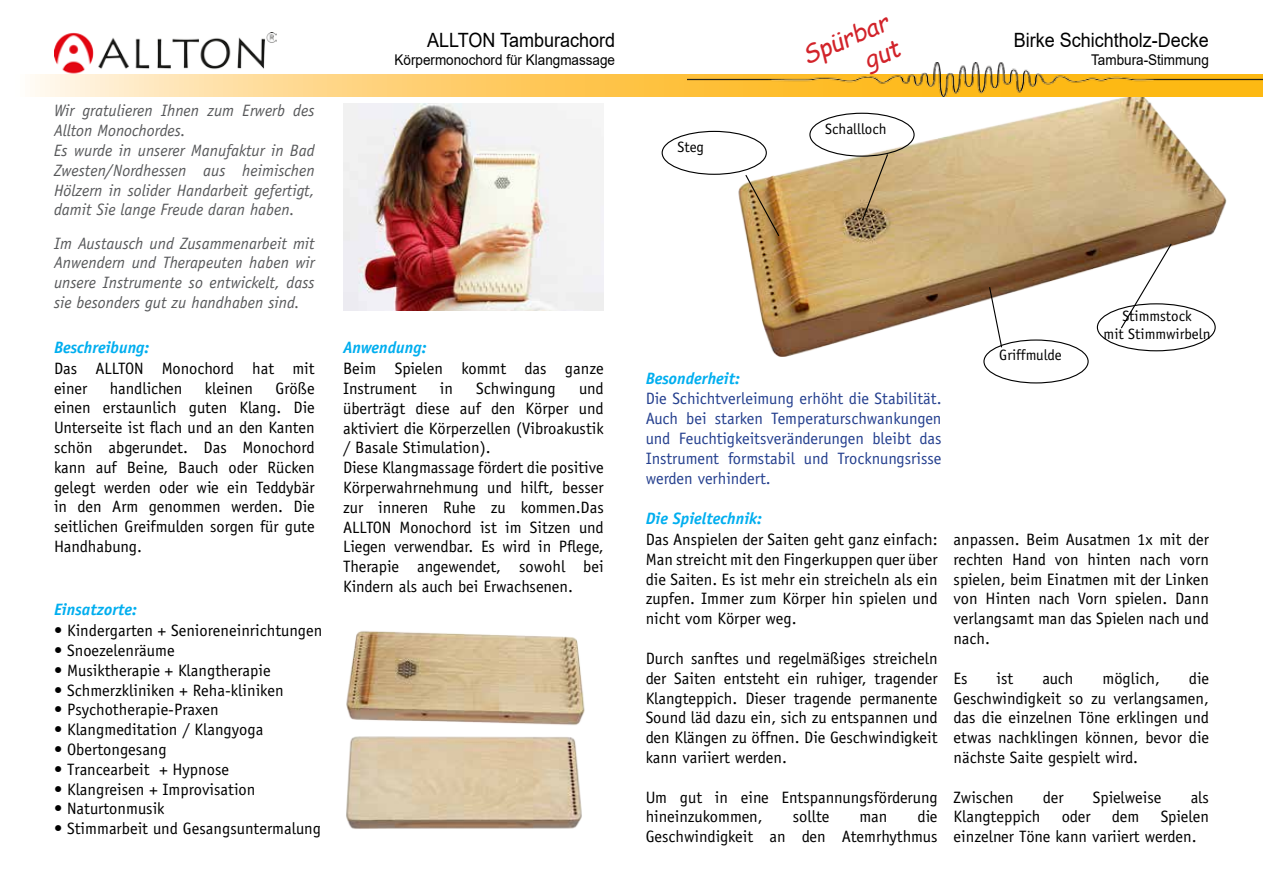
<style>
.page{position:relative;width:1263px;height:893px;background:#fff}
.page>*{position:absolute;margin:0;border:0;box-sizing:border-box;transform-origin:0 0}
.t1{font:italic 24px/28.8px "Comic Sans MS";color:#d2232a;text-align:right}
.t2{font:19.65px "Arial";color:#000;scale:.91 1}
.t3{font:16.5px/19.8px "Officina Sans";color:#000}
.t4{font:italic 16.5px/19.8px "Officina Sans";color:#58595b}
.t5{font:16.5px/19.8px "Officina Sans";color:#25408f;text-align:justify}
.t6{font:italic 700 16.5px "Officina Sans";color:#00aeef}
.t7{font:15px/18px "Officina Sans";color:#000;text-align:center}
.t8{font:14.85px "Arial";color:#000;scale:.91 1}
</style>
<div class="page">
<img style="left:722px;top:96px;width:507px;height:260px">
<svg style="left:30px;top:75px;width:658px;height:21px"></svg>
<img style="left:688px;top:63px;width:575px;height:33px">
<img style="left:54px;top:33px;width:222px;height:42px">
<img style="left:343px;top:104px;width:261px;height:207px">
<svg style="left:988px;top:286px;width:15px;height:63px"></svg>
<div style="left:983px;top:339px;width:106px;height:44px;border:1px solid #000;border-radius:50%"></div>
<svg style="left:744px;top:174px;width:36px;height:63px"></svg>
<svg style="left:1120px;top:243px;width:53px;height:87px"></svg>
<div style="left:1097px;top:303px;width:119px;height:48px;border:1px solid #000;border-radius:50%"></div>
<svg style="left:861px;top:153px;width:28px;height:68px"></svg>
<div style="left:809px;top:113px;width:106px;height:44px;border:1px solid #000;border-radius:50%"></div>
<div style="left:662px;top:131px;width:105px;height:44px;border:1px solid #000;border-radius:50%"></div>
<img style="left:346px;top:631px;width:239px;height:94px">
<img style="left:346px;top:736px;width:236px;height:93px">
<p class="t4" style="left:54px;top:101px;width:262px">Wir gratulieren Ihnen zum Erwerb des Allton Monochordes.<br>Es wurde in unserer Manufaktur in Bad Zwesten/Nordhessen aus heimischen Hölzern in solider Handarbeit gefertigt, damit Sie lange Freude daran haben.</p>
<p class="t4" style="left:54px;top:233px;width:262px;text-align:justify">Im Austausch und Zusammenarbeit mit Anwendern und Therapeuten haben wir unsere Instrumente so entwickelt, dass sie besonders gut zu handhaben sind.</p>
<p class="t6" style="left:54px;top:337px;width:97px">Beschreibung:</p>
<p class="t3" style="left:54px;top:358px;width:262px">Das ALLTON Monochord hat mit einer</p>
<p class="t3" style="left:54px;top:378px;width:262px;text-align:justify;text-indent:222px">Größe einen erstaunlich guten Klang. Die Unterseite ist flach und an den Kanten schön abgerundet. Das Monochord kann auf Beine, Bauch oder Rücken gelegt werden oder wie ein Teddybär in den Arm genommen werden. Die seitlichen Greifmulden sorgen für gute Handhabung.</p>
<p class="t3" style="left:110px;top:378px;width:74px">handlichen</p>
<p class="t3" style="left:205px;top:378px;width:50px">kleinen</p>
<p class="t6" style="left:54px;top:599px;width:85px">Einsatzorte:</p>
<p class="t3" style="left:54px;top:621px;width:270px">• Kindergarten + Senioreneinrichtungen</p>
<p class="t3" style="left:54px;top:640px;width:122px">• Snoezelenräume</p>
<p class="t3" style="left:54px;top:660px;width:218px">• Musiktherapie + Klangtherapie</p>
<p class="t3" style="left:54px;top:680px;width:231px">• Schmerzkliniken + Reha-kliniken</p>
<p class="t3" style="left:54px;top:700px;width:166px">• Psychotherapie-Praxen</p>
<p class="t3" style="left:54px;top:720px;width:211px">• Klangmeditation / Klangyoga</p>
<p class="t3" style="left:54px;top:739px;width:114px">• Obertongesang</p>
<p class="t3" style="left:54px;top:759px;width:177px">• Trancearbeit + Hypnose</p>
<p class="t3" style="left:54px;top:779px;width:203px">• Klangreisen + Improvisation</p>
<p class="t3" style="left:54px;top:799px;width:112px">• Naturtonmusik</p>
<p class="t3" style="left:54px;top:819px;width:269px">• Stimmarbeit und Gesangsuntermalung</p>
<p class="t2" style="left:427px;top:27px;width:208px">ALLTON Tamburachord</p>
<p class="t8" style="left:394px;top:50px;width:244px">Körpermonochord für Klangmassage</p>
<p class="t6" style="left:343px;top:337px;width:85px">Anwendung:</p>
<p class="t3" style="left:343px;top:359px;width:262px">Beim Spielen kommt das ganze<br>Instrument</p>
<p class="t3" style="left:343px;top:378px;width:262px;text-indent:236px">und überträgt diese auf den Körper und aktiviert die Körperzellen (Vibroakustik / Basale Stimulation).<br>Diese Klangmassage fördert die positive<br>Körperwahrnehmung und hilft, besser zur inneren Ruhe zu kommen.Das<br>ALLTON Monochord ist im Sitzen und<br>Liegen verwendbar. Es wird in Pflege,<br>Therapie angewendet, sowohl bei<br>Kindern als auch bei Erwachsenen.</p>
<p class="t3" style="left:440px;top:378px;width:15px">in</p>
<p class="t3" style="left:476px;top:378px;width:81px">Schwingung</p>
<p class="t7" style="left:677px;top:138px;width:28px">Steg</p>
<h1 class="t1" style="left:797px;top:42px;width:93px;rotate:-23deg">Spürbar gut</h1>
<p class="t7" style="left:825px;top:119px;width:63px">Schallloch</p>
<p class="t2" style="left:1014px;top:27px;width:216px">Birke Schichtholz-Decke</p>
<p class="t8" style="left:1091px;top:50px;width:131px">Tambura-Stimmung</p>
<p class="t6" style="left:646px;top:368px;width:96px">Besonderheit:</p>
<p class="t5" style="left:646px;top:389px;width:297px">Die Schichtverleimung erhöht die Stabilität.<br>Auch bei starken Temperaturschwankungen und Feuchtigkeitsveränderungen bleibt das Instrument formstabil und Trocknungsrisse werden verhindert.</p>
<p class="t6" style="left:646px;top:508px;width:118px">Die Spieltechnik:</p>
<p class="t3" style="left:646px;top:530px;width:293px;text-align:justify">Das Anspielen der Saiten geht ganz einfach:<br>Man streicht mit den Fingerkuppen quer über die Saiten. Es ist mehr ein streicheln als ein zupfen. Immer zum Körper hin spielen und nicht vom Körper weg.</p>
<p class="t3" style="left:646px;top:648px;width:293px;text-align:justify">Durch sanftes und regelmäßiges streicheln der Saiten entsteht ein ruhiger, tragender Klangteppich. Dieser tragende permanente Sound läd dazu ein, sich zu entspannen und den Klängen zu öffnen. Die Geschwindigkeit kann variiert werden.</p>
<p class="t3" style="left:646px;top:787px;width:293px">Um gut in eine Entspannungsförderung hineinzukommen,</p>
<p class="t3" style="left:646px;top:807px;width:293px;text-align:right">die<br>Geschwindigkeit an den Atemrhythmus</p>
<p class="t3" style="left:793px;top:807px;width:38px">sollte</p>
<p class="t3" style="left:859px;top:807px;width:29px">man</p>
<p class="t7" style="left:999px;top:346px;width:64px">Griffmulde</p>
<p class="t7" style="left:1103px;top:307px;width:108px">Stimmstock<br>mit Stimmwirbeln</p>
<p class="t3" style="left:954px;top:530px;width:257px;text-align:justify">anpassen. Beim Ausatmen 1x mit der rechten Hand von hinten nach vorn spielen, beim Einatmen mit der Linken von Hinten nach Vorn spielen. Dann verlangsamt man das Spielen nach und nach.</p>
<p class="t3" style="left:954px;top:668px;width:16px">Es</p>
<p class="t3" style="left:996px;top:668px;width:18px">ist</p>
<p class="t3" style="left:1042px;top:668px;width:33px">auch</p>
<p class="t3" style="left:1102px;top:668px;width:59px">möglich,</p>
<p class="t3" style="left:954px;top:668px;width:257px;text-align:justify;text-indent:235px">die Geschwindigkeit so zu verlangsamen, das die einzelnen Töne erklingen und etwas nachklingen können, bevor die nächste Saite gespielt wird.</p>
<p class="t3" style="left:954px;top:787px;width:62px">Zwischen</p>
<p class="t3" style="left:1043px;top:787px;width:22px">der</p>
<p class="t3" style="left:1093px;top:787px;width:70px">Spielweise</p>
<p class="t3" style="left:1191px;top:787px;width:20px">als</p>
<p class="t3" style="left:954px;top:807px;width:88px">Klangteppich</p>
<p class="t3" style="left:1062px;top:807px;width:31px">oder</p>
<p class="t3" style="left:1112px;top:807px;width:29px">dem</p>
<p class="t3" style="left:954px;top:807px;width:257px;text-indent:207px">Spielen einzelner Töne kann variiert werden.</p>
</div>
